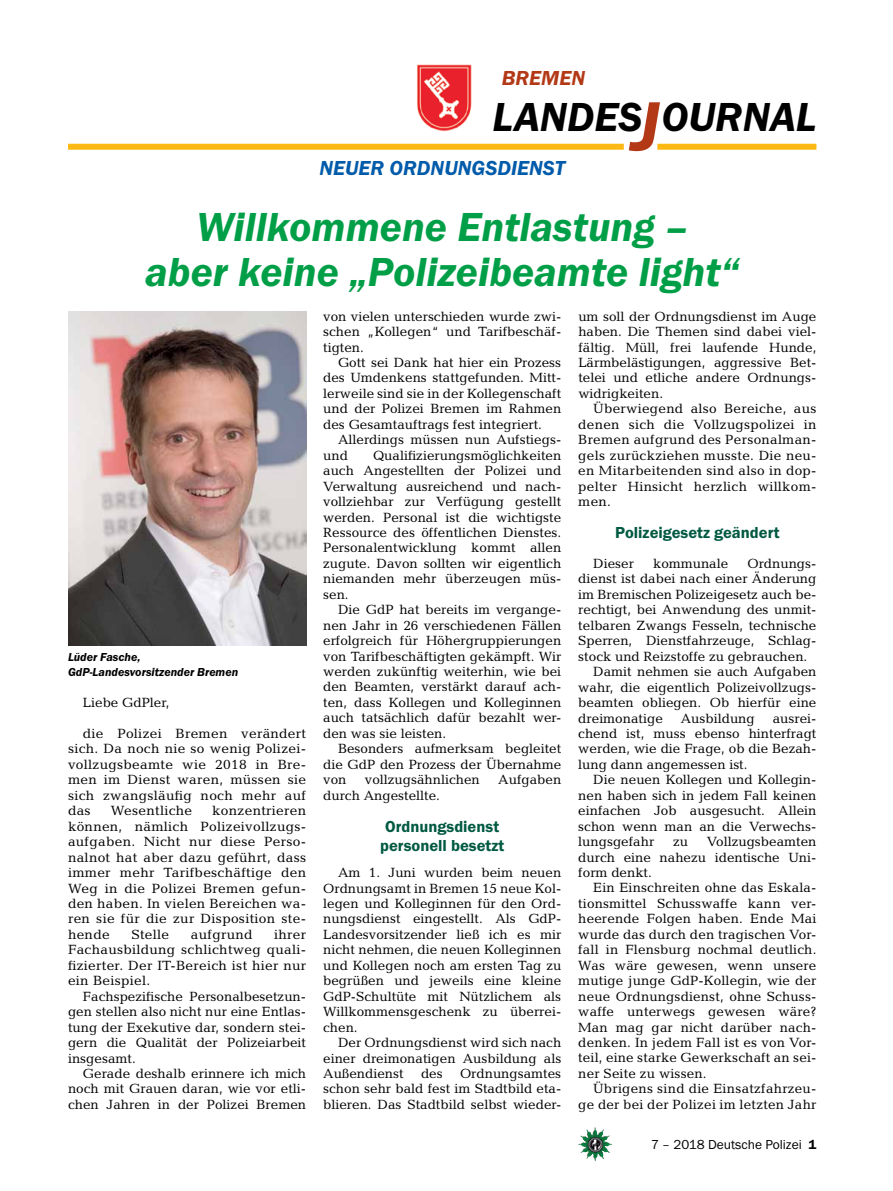
<style>
.page{position:relative;width:893px;height:1191px;background:#fff}
.page>*{position:absolute;margin:0;border:0;box-sizing:border-box;transform-origin:0 0}
.t1{font:italic 600 42px/45px "Franklin Gothic Itc T";color:#009f47;text-align:center}
.t2{font:italic 600 42px "Franklin Gothic Itc T";color:#000}
.t3{font:italic 600 21px "Franklin Gothic Itc T";color:#005baa}
.t4{font:italic 600 21px "Franklin Gothic Itc T";color:#b33916}
.t5{font:600 16.5px/19.5px "Franklin Gothic Itc T";color:#005941;text-align:center}
.t6{font:13.5px/15.5px "Candida";color:#000;text-align:justify}
.t7{font:13.5px/15.5px "Candida";letter-spacing:.02em;color:#000;text-align:right}
.t8{font:13.5px "Franklin Gothic Itc T";color:#000}
.t9{font:italic 600 12px/15.5px "Franklin Gothic Itc T";color:#000}
.s1{font-size:72px;color:#b33916}
.s2{font-weight:600}
</style>
<div class="page">
<img style="left:578px;top:1127px;width:17px;height:25px">
<img style="left:417px;top:64px;width:55px;height:68px">
<div style="left:657px;top:144px;width:159px;height:6px;background:#fdb913"></div>
<div style="left:68px;top:144px;width:556px;height:6px;background:#fdb913"></div>
<img style="left:68px;top:311px;width:238px;height:334px">
<h2 class="t4" style="left:502px;top:66px;width:85px">BREMEN</h2>
<h1 class="t2" style="left:492px;top:93px;width:325px">LANDES<span class="s1">J</span>OURNAL</h1>
<h2 class="t3" style="left:319px;top:156px;width:28px">Neuer</h2>
<h2 class="t3" style="left:390px;top:156px;width:29px">Ordnun</h2>
<h2 class="t3" style="left:472px;top:156px;width:95px">gsdienst</h2>
<h1 class="t1" style="left:145px;top:203px;width:595px">Willkommene Entlastung –<br>aber keine „Polizeibeamte light“</h1>
<p class="t9" style="left:68px;top:649px;width:172px">Lüder Fasche,<br>GdP-Landesvorsitzender Bremen</p>
<p class="t6" style="left:83px;top:695px;width:88px">Liebe GdPler,</p>
<p class="t6" style="left:68px;top:725px;width:240px;text-indent:15px">die Polizei Bremen verändert sich. Da noch nie so wenig Polizei&shy;vollzugsbeamte wie 2018 in Bre&shy;men im Dienst waren, müssen sie sich zwangsläufig noch mehr auf das</p>
<p class="t6" style="left:68px;top:803px;width:240px;text-indent:144px">konzentrieren können, nämlich Polizeivollzugs&shy;aufgaben. Nicht nur diese Perso&shy;nalnot hat aber dazu geführt, dass immer mehr Tarifbeschäftige den Weg in die Polizei Bremen gefun&shy;den haben. In vielen Bereichen wa&shy;ren sie für die zur Disposition ste&shy;hende</p>
<p class="t7" style="left:111px;top:803px;width:83px">Wesentliche</p>
<p class="t6" style="left:68px;top:926px;width:240px;text-indent:206px">ihrer Fachausbildung schlichtweg quali&shy;fizierter. Der IT-Bereich ist hier nur ein Beispiel.</p>
<p class="t6" style="left:68px;top:988px;width:240px;text-indent:15px">Fachspezifische Personalbesetzun&shy;gen stellen also nicht nur eine Entlas&shy;tung der Exekutive dar, sondern stei&shy;gern die Qualität der Polizeiarbeit insgesamt.</p>
<p class="t6" style="left:68px;top:1065px;width:240px;text-indent:15px">Gerade deshalb erinnere ich mich noch mit Grauen daran, wie vor etli&shy;chen Jahren in der Polizei Bremen</p>
<p class="t6" style="left:131px;top:926px;width:39px">Stelle</p>
<p class="t7" style="left:191px;top:926px;width:63px">aufgrund</p>
<p class="t6" style="left:323px;top:308px;width:240px">von vielen unterschieden wurde zwi&shy;schen „Kollegen“ und Tarifbeschäf&shy;tigten.</p>
<p class="t6" style="left:323px;top:355px;width:240px;text-indent:15px">Gott sei Dank hat hier ein Prozess des Umdenkens stattgefunden. Mitt&shy;lerweile sind sie in der Kollegenschaft und der Polizei Bremen im Rahmen des Gesamtauftrags fest integriert.</p>
<p class="t6" style="left:323px;top:432px;width:240px;text-indent:15px">Allerdings müssen nun Aufstiegs&shy;und</p>
<p class="t6" style="left:323px;top:447px;width:240px;text-indent:50px">Qualifizierungsmöglichkeiten auch Angestellten der Polizei und Verwaltung ausreichend und nach&shy;vollziehbar zur Verfügung gestellt werden. Personal ist die wichtigste Ressource des öffentlichen Dienstes.<br>Personalentwicklung kommt allen zugute. Davon sollten wir eigentlich niemanden mehr überzeugen müs&shy;sen.</p>
<p class="t6" style="left:323px;top:602px;width:240px;text-indent:15px">Die GdP hat bereits im vergange&shy;nen Jahr in 26 verschiedenen Fällen erfolgreich für Höhergruppierungen von Tarifbeschäftigten gekämpft. Wir werden zukünftig weiterhin, wie bei den Beamten, verstärkt darauf ach&shy;ten, dass Kollegen und Kolleginnen auch tatsächlich dafür bezahlt wer&shy;den was sie leisten.</p>
<p class="t6" style="left:323px;top:741px;width:240px;text-indent:15px">Besonders aufmerksam begleitet die GdP den Prozess der Übernahme von</p>
<p class="t6" style="left:365px;top:772px;width:116px">vollzugsähnlichen</p>
<p class="t6" style="left:498px;top:772px;width:65px">Aufgaben</p>
<p class="t6" style="left:323px;top:787px;width:118px">durch Angestellte.</p>
<p class="t5" style="left:380px;top:816px;width:126px">Ordnungsdienst personell besetzt</p>
<p class="t6" style="left:323px;top:865px;width:240px;text-indent:15px">Am 1. Juni wurden beim neuen Ordnungsamt in Bremen 15 neue Kol&shy;legen und Kolleginnen für den Ord&shy;nungsdienst eingestellt. Als GdP-Landesvorsitzender ließ ich es mir nicht nehmen, die neuen Kolleginnen und Kollegen noch am ersten Tag zu begrüßen und jeweils eine kleine GdP-Schultüte mit Nützlichem als Willkommensgeschenk zu überrei&shy;chen.</p>
<p class="t6" style="left:323px;top:1034px;width:240px;text-indent:15px">Der Ordnungsdienst wird sich nach einer dreimonatigen Ausbildung als Außendienst</p>
<p class="t6" style="left:323px;top:1065px;width:240px;text-indent:137px">Ordnungsamtes schon sehr bald fest im Stadtbild eta&shy;blieren. Das Stadtbild selbst wieder-</p>
<p class="t6" style="left:421px;top:1065px;width:23px">des</p>
<p class="t6" style="left:578px;top:308px;width:240px">um soll der Ordnungsdienst im Auge haben. Die Themen sind dabei viel&shy;fältig. Müll, frei laufende Hunde, Lärmbelästigungen, aggressive Bet&shy;telei und etliche andere Ordnungs&shy;widrigkeiten.</p>
<p class="t6" style="left:578px;top:401px;width:240px;text-indent:15px">Überwiegend also Bereiche, aus denen sich die Vollzugspolizei in Bremen aufgrund des Personalman&shy;gels zurückziehen musste. Die neu&shy;en Mitarbeitenden sind also in dop&shy;pelter Hinsicht herzlich willkom&shy;men.</p>
<p class="t5" style="left:615px;top:522px;width:166px">Polizeigesetz geändert</p>
<p class="t6" style="left:593px;top:556px;width:42px">Dieser</p>
<p class="t6" style="left:653px;top:556px;width:77px">kommunale</p>
<p class="t6" style="left:747px;top:556px;width:70px">Ordnungs-</p>
<p class="t6" style="left:578px;top:571px;width:240px">dienst ist dabei nach einer Änderung</p>
<p class="t6" style="left:578px;top:586px;width:240px">im Bremischen Polizeigesetz auch be-</p>
<p class="t6" style="left:578px;top:602px;width:240px">rechtigt, bei Anwendung des unmit-</p>
<p class="t6" style="left:578px;top:617px;width:240px">telbaren Zwangs Fesseln, technische</p>
<p class="t6" style="left:578px;top:633px;width:240px">Sperren, Dienstfahrzeuge, Schlag-</p>
<p class="t6" style="left:578px;top:648px;width:231px">stock und Reizstoffe zu gebrauchen.</p>
<p class="t6" style="left:593px;top:664px;width:225px">Damit nehmen sie auch Aufgaben</p>
<p class="t6" style="left:578px;top:679px;width:240px">wahr, die eigentlich Polizeivollzugs-</p>
<p class="t6" style="left:578px;top:695px;width:240px">beamten obliegen. Ob hierfür eine</p>
<p class="t6" style="left:578px;top:710px;width:86px">dreimonatige</p>
<p class="t6" style="left:681px;top:710px;width:75px">Ausbildung</p>
<p class="t6" style="left:578px;top:710px;width:240px;text-indent:194px">ausrei&shy;chend ist, muss ebenso hinterfragt werden, wie die Frage, ob die Bezah&shy;lung dann angemessen ist.</p>
<p class="t6" style="left:578px;top:772px;width:240px;text-indent:15px">Die neuen Kollegen und Kollegin&shy;nen haben sich in jedem Fall keinen einfachen Job ausgesucht. Allein schon wenn man an die Verwechs&shy;lungsgefahr</p>
<p class="t6" style="left:578px;top:834px;width:240px;text-indent:128px">Vollzugsbeamten durch eine nahezu identische Uni&shy;form denkt.</p>
<p class="t6" style="left:578px;top:880px;width:240px;text-indent:15px">Ein Einschreiten ohne das Eskala&shy;tionsmittel Schusswaffe kann ver&shy;heerende Folgen haben. Ende Mai wurde das durch den tragischen Vor&shy;fall in Flensburg nochmal deutlich.<br>Was wäre gewesen, wenn unsere mutige junge GdP-Kollegin, wie der neue Ordnungsdienst, ohne Schuss&shy;waffe unterwegs gewesen wäre?<br>Man mag gar nicht darüber nach&shy;denken. In jedem Fall ist es von Vor&shy;teil, eine starke Gewerkschaft an sei&shy;ner Seite zu wissen.</p>
<p class="t7" style="left:578px;top:1081px;width:240px">Übrigens sind die Einsatzfahrzeu&shy;ge der bei der Polizei im letzten Jahr</p>
<p class="t6" style="left:673px;top:834px;width:16px">zu</p>
<p class="t8" style="left:651px;top:1136px;width:167px">7 – 2018 Deutsche Polizei <span class="s2">1</span></p>
</div>
